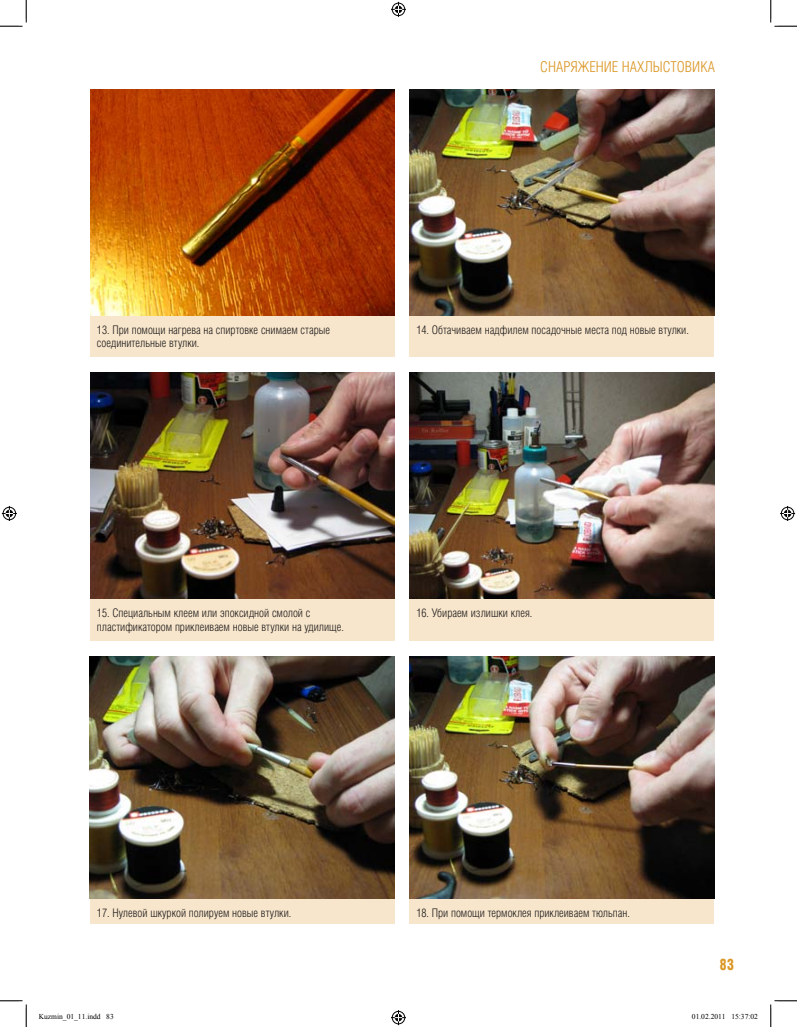
<style>
.page{position:relative;width:797px;height:1027px;background:#fff}
.page>*{position:absolute;margin:0;border:0;box-sizing:border-box;transform-origin:0 0}
.t1{font:900 15.75px "Helios Cond";color:#db9726;scale:.87 1}
.t2{font:300 15px "Helios Cond";color:#db9726}
.t3{font:300 11.88px/13.8px "Helios Cond";color:#231f20}
.t4{font:7.5px "Times New Roman";color:#000}
</style>
<div class="page">
<div style="left:90px;top:263px;width:305px;height:94px;background:#f7e6cb"></div>
<div style="left:90px;top:546px;width:305px;height:95px;background:#f7e6cb"></div>
<div style="left:90px;top:845px;width:305px;height:79px;background:#f7e6cb"></div>
<div style="left:409px;top:253px;width:305px;height:104px;background:#f7e6cb"></div>
<div style="left:409px;top:536px;width:305px;height:105px;background:#f7e6cb"></div>
<div style="left:409px;top:835px;width:305px;height:89px;background:#f7e6cb"></div>
<img style="left:90px;top:89px;width:305px;height:226px">
<img style="left:90px;top:373px;width:305px;height:226px">
<img style="left:90px;top:656px;width:305px;height:242px">
<img style="left:409px;top:89px;width:305px;height:226px">
<img style="left:409px;top:373px;width:305px;height:226px">
<img style="left:409px;top:656px;width:305px;height:242px">
<svg style="left:0;top:0;width:27px;height:27px"></svg>
<svg style="left:0;top:1000px;width:27px;height:27px"></svg>
<svg style="left:770px;top:0;width:27px;height:27px"></svg>
<svg style="left:770px;top:1000px;width:27px;height:27px"></svg>
<svg style="left:391px;top:2px;width:15px;height:15px"></svg>
<svg style="left:391px;top:1010px;width:15px;height:15px"></svg>
<svg style="left:2px;top:506px;width:15px;height:15px"></svg>
<svg style="left:780px;top:506px;width:15px;height:15px"></svg>
<p class="t2" style="left:540px;top:58px;width:176px">Снаряжение нахлыстов ика</p>
<p class="t3" style="left:97px;top:323px;width:234px">13. При помощи нагрева на спиртовке снимаем старые соединительные втулки.</p>
<p class="t3" style="left:416px;top:323px;width:274px">14. Обтачиваем надфилем посадочные места под новые втулки.</p>
<p class="t3" style="left:97px;top:606px;width:248px">15. Специальным клеем или эпоксидной смолой с пластификатором приклеиваем новые втулки на удилище.</p>
<p class="t3" style="left:416px;top:606px;width:117px">16. Убираем излишки клея.</p>
<p class="t3" style="left:97px;top:905px;width:196px">17. Нулевой шкуркой полируем новые втулки.</p>
<p class="t3" style="left:416px;top:905px;width:215px">18. При помощи термоклея приклеиваем тюльпан.</p>
<h1 class="t1" style="left:719px;top:955px;width:18px">83</h1>
<p class="t4" style="left:39px;top:1012px;width:76px">Kuzmin_01_11.indd 83</p>
<p class="t4" style="left:692px;top:1012px;width:68px">01.02.2011 15:37:02</p>
</div>
